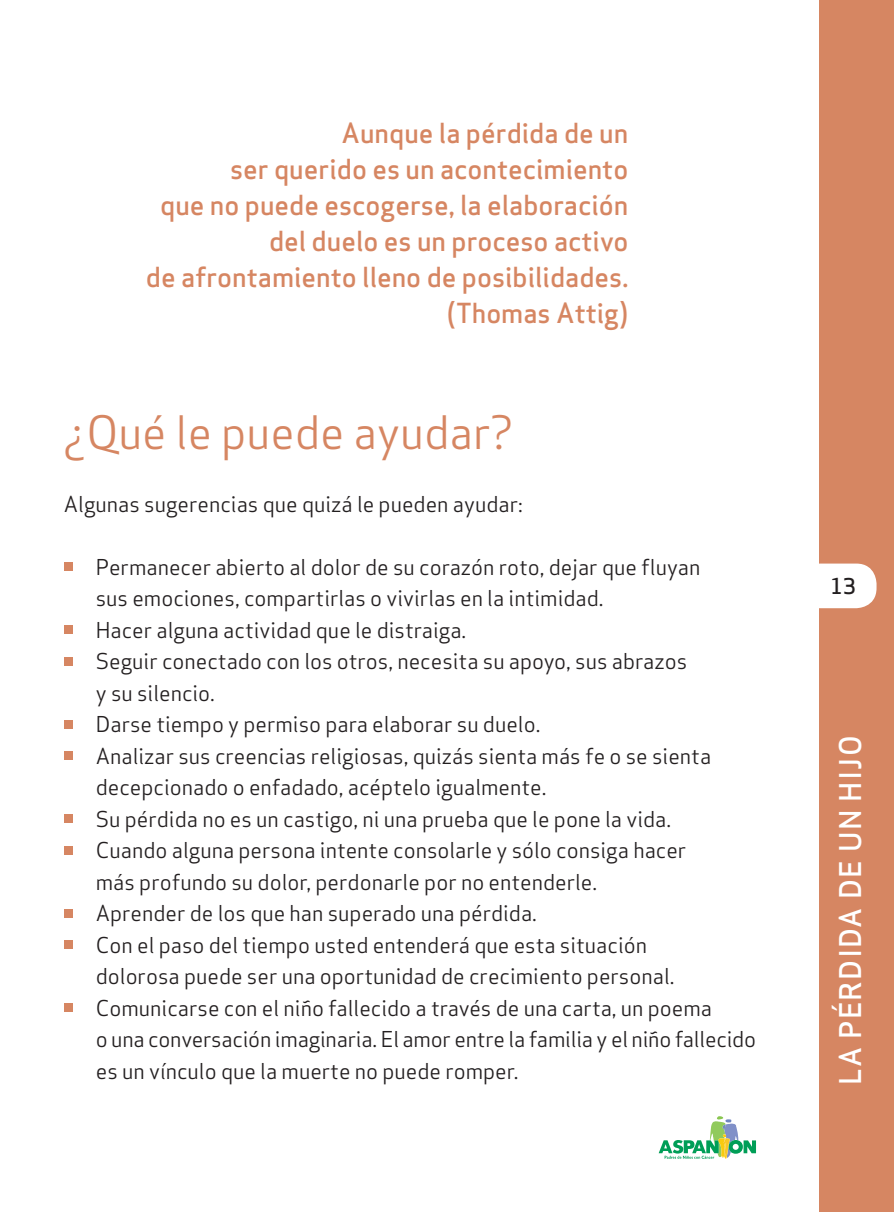
<style>
.page{position:relative;width:894px;height:1212px;background:#fff}
.page>*{position:absolute;margin:0;border:0;box-sizing:border-box;transform-origin:0 0}
.t1{font:45px "Apex Sans Book T";color:#d68662}
.t2{font:29.25px "Apex Sans Medium T";letter-spacing:.04em;color:#fff}
.t3{font:27px/36px "Apex Sans Medium T";color:#d68662;text-align:right}
.t4{font:21.38px/31.5px "Apex Sans Book T";color:#231f20}
.t5{font:21.15px "Apex Sans Medium T";color:#231f20}
</style>
<div class="page">
<svg style="left:658px;top:1116px;width:97px;height:43px"></svg>
<div style="left:819px;top:0;width:74px;height:1212px;background:#d68662"></div>
<div style="left:799px;top:564px;width:77px;height:44px;background:#fff;border-radius:20px"></div>
<div style="left:64px;top:562px;width:9px;height:9px;background:#d68662"></div>
<div style="left:64px;top:625px;width:9px;height:9px;background:#d68662"></div>
<div style="left:64px;top:657px;width:9px;height:9px;background:#d68662"></div>
<div style="left:64px;top:720px;width:9px;height:9px;background:#d68662"></div>
<div style="left:64px;top:751px;width:9px;height:9px;background:#d68662"></div>
<div style="left:64px;top:814px;width:9px;height:9px;background:#d68662"></div>
<div style="left:64px;top:846px;width:9px;height:9px;background:#d68662"></div>
<div style="left:64px;top:909px;width:9px;height:9px;background:#d68662"></div>
<div style="left:64px;top:940px;width:9px;height:9px;background:#d68662"></div>
<div style="left:64px;top:1003px;width:9px;height:9px;background:#d68662"></div>
<p class="t3" style="left:146px;top:115px;width:483px">Aunque la pérdida de un<br>ser querido es un acontecimiento<br>que no puede escogerse, la elaboración del duelo es un proceso activo<br>de afrontamiento lleno de posibilidades. (Thomas Attig)</p>
<h1 class="t1" style="left:64px;top:403px;width:451px">¿Qué le puede ayudar?</h1>
<p class="t4" style="left:64px;top:488px;width:460px">Algunas sugerencias que quizá le pueden ayudar:</p>
<p class="t4" style="left:96px;top:551px;width:661px">Permanecer abierto al dolor de su corazón roto, dejar que fluyan<br>sus emociones, compartirlas o vivirlas en la intimidad.<br>Hacer alguna actividad que le distraiga.<br>Seguir conectado con los otros, necesita su apoyo, sus abrazos<br>y su silencio.<br>Darse tiempo y permiso para elaborar su duelo.<br>Analizar sus creencias religiosas, quizás sienta más fe o se sienta decepcionado o enfadado, acéptelo igualmente.<br>Su pérdida no es un castigo, ni una prueba que le pone la vida.<br>Cuando alguna persona intente consolarle y sólo consiga hacer<br>más profundo su dolor, perdonarle por no entenderle.<br>Aprender de los que han superado una pérdida.<br>Con el paso del tiempo usted entenderá que esta situación<br>dolorosa puede ser una oportunidad de crecimiento personal.<br>Comunicarse con el niño fallecido a través de una carta, un poema<br>o una conversación imaginaria. El amor entre la familia y el niño fallecido es un vínculo que la muerte no puede romper.</p>
<p class="t5" style="left:830px;top:572px;width:27px">13</p>
<h2 class="t2" style="left:831px;top:1085px;width:351px;rotate:-90deg">LA PÉRDIDA DE UN HIJO</h2>
</div>
